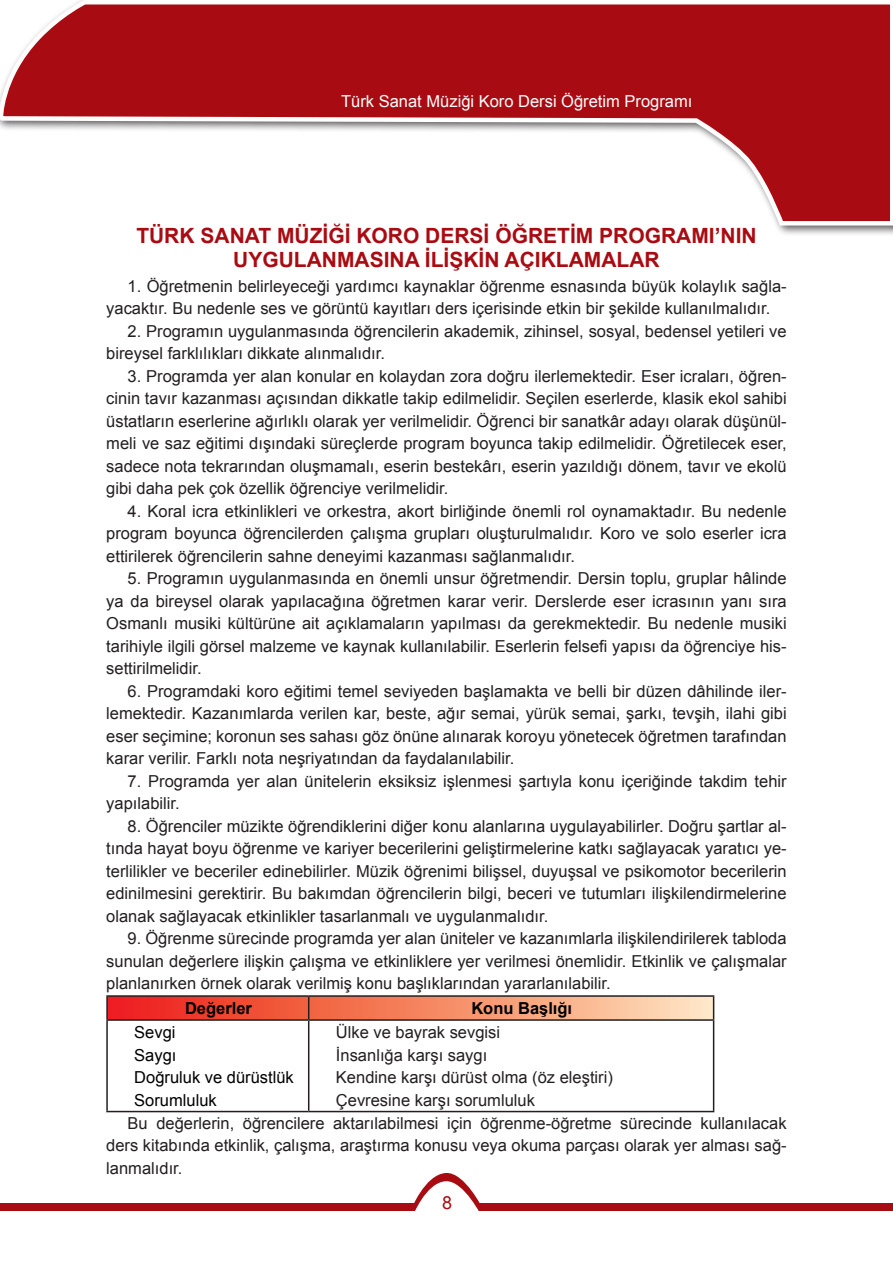
<style>
.page{position:relative;width:893px;height:1263px;background:#fff}
.page>*{position:absolute;margin:0;border:0;box-sizing:border-box;transform-origin:0 0}
.BAŞLIK{font:700 21px/24px "Arial";color:#a90b12;text-align:center}
.t1{font:18px "Arial";color:#a90b12}
.ana_metin{font:16.5px/22.5px "Arial";color:#231f20;text-align:justify}
.t2{font:16.5px "Arial";color:#fff}
.mavi_koyu{font:16.5px "Arial";color:#000}
.mavi_koyu-2{font:700 16.5px "Arial";color:#000}
</style>
<div class="page">
<svg style="left:414px;top:1173px;width:66px;height:38px"></svg>
<div style="left:0;top:0;width:893px;height:237px;background:#231f20;opacity:.75"></div>
<svg style="left:0;top:0;width:893px;height:228px"></svg>
<div style="left:1px;top:1203px;width:414px;height:8px;background:#a90b12"></div>
<div style="left:480px;top:1203px;width:413px;height:8px;background:#a90b12"></div>
<hr style="left:106px;top:995px;width:203px;height:2px;background:#231f20">
<hr style="left:106px;top:997px;width:2px;height:22px;background:#231f20">
<hr style="left:309px;top:995px;width:405px;height:2px;background:#231f20">
<svg style="left:107px;top:996px;width:607px;height:23px;background:#ec7d61"></svg>
<hr style="left:106px;top:1019px;width:203px;height:2px;background:#231f20">
<hr style="left:106px;top:1021px;width:2px;height:90px;background:#231f20">
<hr style="left:309px;top:1019px;width:405px;height:2px;background:#231f20">
<hr style="left:308px;top:1021px;width:1px;height:90px;background:#231f20">
<hr style="left:713px;top:1021px;width:1px;height:90px;background:#231f20">
<hr style="left:106px;top:1111px;width:203px;height:1px;background:#231f20">
<hr style="left:309px;top:1111px;width:405px;height:1px;background:#231f20">
<p class="t2" style="left:341px;top:91px;width:353px">Türk Sanat Müziği Koro Dersi Öğretim Programı</p>
<p class="BAŞLIK" style="left:136px;top:225px;width:622px">TÜRK SANAT MÜZİĞİ KORO DERSİ ÖĞRETİM PROGRAMI’NIN<br>UYGULANMASINA İLİŞKİN AÇIKLAMALAR</p>
<p class="ana_metin" style="left:106px;top:275px;width:682px;text-indent:21px">1. Öğretmenin belirleyeceği yardımcı kaynaklar öğrenme esnasında büyük kolaylık sağla&shy;yacaktır. Bu nedenle ses ve görüntü kayıtları ders içerisinde etkin bir şekilde kullanılmalıdır.</p>
<p class="ana_metin" style="left:106px;top:320px;width:682px;text-indent:21px">2. Programın uygulanmasında öğrencilerin akademik, zihinsel, sosyal, bedensel yetileri ve bireysel farklılıkları dikkate alınmalıdır.</p>
<p class="ana_metin" style="left:106px;top:365px;width:682px;text-indent:21px">3. Programda yer alan konular en kolaydan zora doğru ilerlemektedir. Eser icraları, öğren&shy;cinin tavır kazanması açısından dikkatle takip edilmelidir. Seçilen eserlerde, klasik ekol sahibi üstatların eserlerine ağırlıklı olarak yer verilmelidir. Öğrenci bir sanatkâr adayı olarak düşünül&shy;meli ve saz eğitimi dışındaki süreçlerde program boyunca takip edilmelidir. Öğretilecek eser, sadece nota tekrarından oluşmamalı, eserin bestekârı, eserin yazıldığı dönem, tavır ve ekolü gibi daha pek çok özellik öğrenciye verilmelidir.</p>
<p class="ana_metin" style="left:106px;top:500px;width:682px;text-indent:21px">4. Koral icra etkinlikleri ve orkestra, akort birliğinde önemli rol oynamaktadır. Bu nedenle program boyunca öğrencilerden çalışma grupları oluşturulmalıdır. Koro ve solo eserler icra ettirilerek öğrencilerin sahne deneyimi kazanması sağlanmalıdır.</p>
<p class="ana_metin" style="left:106px;top:567px;width:682px;text-indent:21px">5. Programın uygulanmasında en önemli unsur öğretmendir. Dersin toplu, gruplar hâlinde ya da bireysel olarak yapılacağına öğretmen karar verir. Derslerde eser icrasının yanı sıra Osmanlı musiki kültürüne ait açıklamaların yapılması da gerekmektedir. Bu nedenle musiki tarihiyle ilgili görsel malzeme ve kaynak kullanılabilir. Eserlerin felsefi yapısı da öğrenciye his&shy;settirilmelidir.</p>
<p class="ana_metin" style="left:106px;top:680px;width:682px;text-indent:21px">6. Programdaki koro eğitimi temel seviyeden başlamakta ve belli bir düzen dâhilinde iler&shy;lemektedir. Kazanımlarda verilen kar, beste, ağır semai, yürük semai, şarkı, tevşih, ilahi gibi eser seçimine; koronun ses sahası göz önüne alınarak koroyu yönetecek öğretmen tarafından karar verilir. Farklı nota neşriyatından da faydalanılabilir.</p>
<p class="ana_metin" style="left:106px;top:770px;width:682px;text-indent:21px">7. Programda yer alan ünitelerin eksiksiz işlenmesi şartıyla konu içeriğinde takdim tehir yapılabilir.</p>
<p class="ana_metin" style="left:106px;top:815px;width:682px;text-indent:21px">8. Öğrenciler müzikte öğrendiklerini diğer konu alanlarına uygulayabilirler. Doğru şartlar al&shy;tında hayat boyu öğrenme ve kariyer becerilerini geliştirmelerine katkı sağlayacak yaratıcı ye&shy;terlilikler ve beceriler edinebilirler. Müzik öğrenimi bilişsel, duyuşsal ve psikomotor becerilerin edinilmesini gerektirir. Bu bakımdan öğrencilerin bilgi, beceri ve tutumları ilişkilendirmelerine olanak sağlayacak etkinlikler tasarlanmalı ve uygulanmalıdır.</p>
<p class="ana_metin" style="left:106px;top:927px;width:682px;text-indent:21px">9. Öğrenme sürecinde programda yer alan üniteler ve kazanımlarla ilişkilendirilerek tabloda sunulan değerlere ilişkin çalışma ve etkinliklere yer verilmesi önemlidir. Etkinlik ve çalışmalar planlanırken örnek olarak verilmiş konu başlıklarından yararlanılabilir.</p>
<p class="mavi_koyu-2" style="left:185px;top:997px;width:68px">Değerler</p>
<p class="mavi_koyu-2" style="left:471px;top:997px;width:102px">Konu Başlığı</p>
<p class="mavi_koyu" style="left:134px;top:1021px;width:43px">Sevgi</p>
<p class="mavi_koyu" style="left:134px;top:1044px;width:44px">Saygı</p>
<p class="mavi_koyu" style="left:134px;top:1066px;width:161px">Doğruluk ve dürüstlük</p>
<p class="mavi_koyu" style="left:134px;top:1089px;width:84px">Sorumluluk</p>
<p class="ana_metin" style="left:336px;top:1021px;width:166px">Ülke ve bayrak sevgisi</p>
<p class="ana_metin" style="left:336px;top:1044px;width:153px">İnsanlığa karşı saygı</p>
<p class="ana_metin" style="left:336px;top:1066px;width:278px">Kendine karşı dürüst olma (öz eleştiri)</p>
<p class="ana_metin" style="left:336px;top:1089px;width:200px">Çevresine karşı sorumluluk</p>
<p class="ana_metin" style="left:106px;top:1112px;width:682px;text-indent:21px">Bu değerlerin, öğrencilere aktarılabilmesi için öğrenme-öğretme sürecinde kullanılacak ders kitabında etkinlik, çalışma, araştırma konusu veya okuma parçası olarak yer alması sağ&shy;lanmalıdır.</p>
<p class="t1" style="left:442px;top:1190px;width:12px">8</p>
</div>
